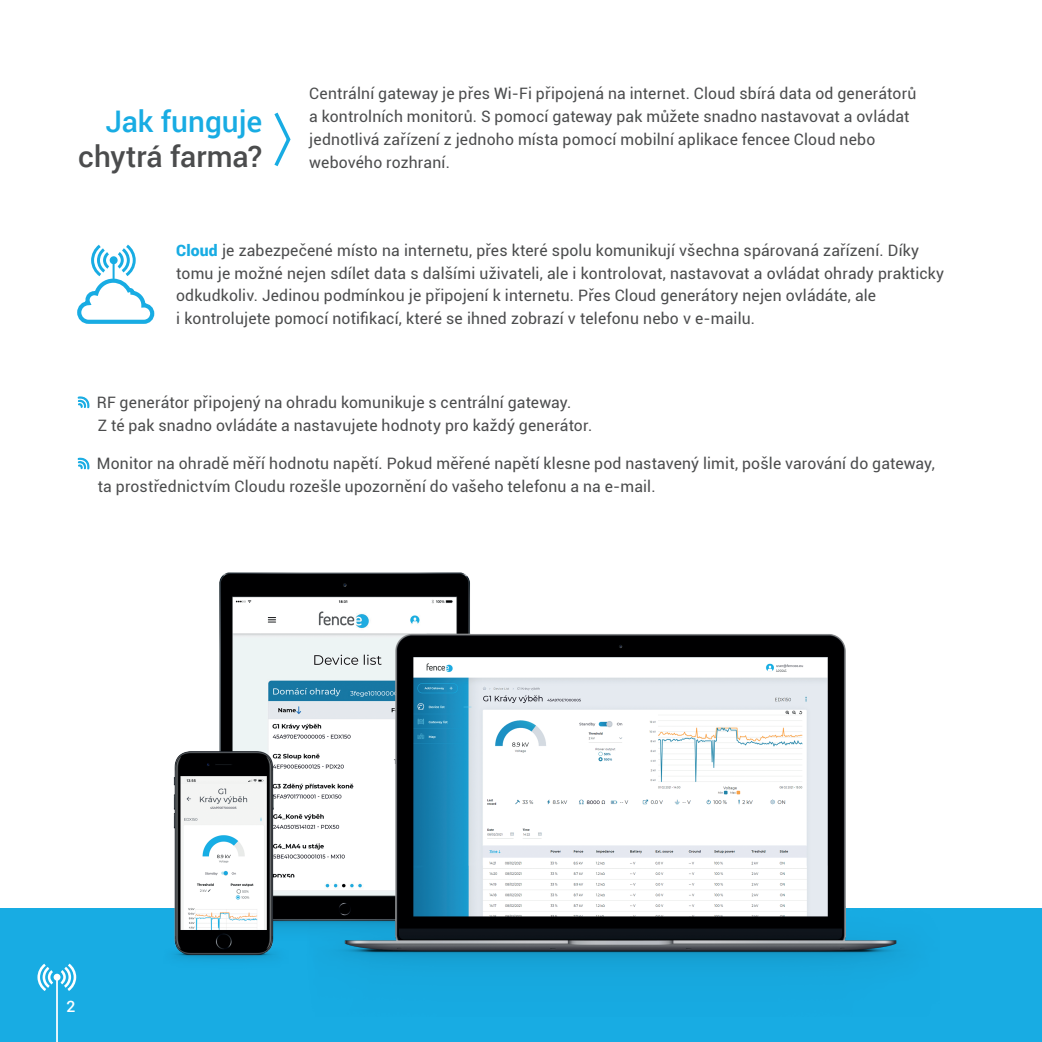
<style>
.page{position:relative;width:1042px;height:1042px;background:#fff}
.page>*{position:absolute;margin:0;border:0;box-sizing:border-box;transform-origin:0 0}
.t1{font:500 29.75px "Roboto";letter-spacing:-.005em;color:#4b4c4d}
.t2{font:500 29.75px "Roboto";color:#18ace3}
.t3{font:15.75px/22.4px "Roboto";letter-spacing:.01em;color:#4b4c4d}
.t4{font:500 15.75px "Roboto";color:#fff}
.s1{font-weight:900;color:#18ace3}
</style>
<div class="page">
<div style="left:0;top:908px;width:1042px;height:134px;background:#18ace3"></div>
<svg style="left:78px;top:396px;width:11px;height:13px"></svg>
<svg style="left:78px;top:457px;width:11px;height:13px"></svg>
<svg style="left:274px;top:112px;width:17px;height:55px"></svg>
<img style="left:76px;top:572px;width:825px;height:408px">
<svg style="left:77px;top:245px;width:78px;height:79px"></svg>
<svg style="left:37px;top:963px;width:39px;height:79px"></svg>
<p class="t2" style="left:105px;top:100px;width:158px">Jak funguje</p>
<p class="t1" style="left:78px;top:136px;width:185px">chytrá farma?</p>
<p class="t3" style="left:309px;top:82px;width:609px">Centrální gateway je přes Wi-Fi připojená na internet. Cloud sbírá data od generátorů a kontrolních monitorů. S pomocí gateway pak můžete snadno nastavovat a ovládat jednotlivá zařízení z jednoho místa pomocí mobilní aplikace fencee Cloud nebo webového rozhraní.</p>
<p class="t3" style="left:176px;top:239px;width:769px"><span class="s1">Cloud</span> je zabezpečené místo na internetu, přes které spolu komunikují všechna spárovaná zařízení. Díky tomu je možné nejen sdílet data s dalšími uživateli, ale i kontrolovat, nastavovat a ovládat ohrady prakticky odkudkoliv. Jedinou podmínkou je připojení k internetu. Přes Cloud generátory nejen ovládáte, ale<br>i kontrolujete pomocí notifikací, které se ihned zobrazí v telefonu nebo v e-mailu.</p>
<p class="t3" style="left:97px;top:390px;width:476px">RF generátor připojený na ohradu komunikuje s centrální gateway.</p>
<p class="t3" style="left:98px;top:413px;width:496px">Z té pak snadno ovládáte a nastavujete hodnoty pro každý generátor.</p>
<p class="t3" style="left:97px;top:452px;width:839px">Monitor na ohradě měří hodnotu napětí. Pokud měřené napětí klesne pod nastavený limit, pošle varování do gateway,</p>
<p class="t3" style="left:98px;top:474px;width:559px">ta prostřednictvím Cloudu rozešle upozornění do vašeho telefonu a na e-mail.</p>
<p class="t4" style="left:66px;top:995px;width:10px">2</p>
</div>
